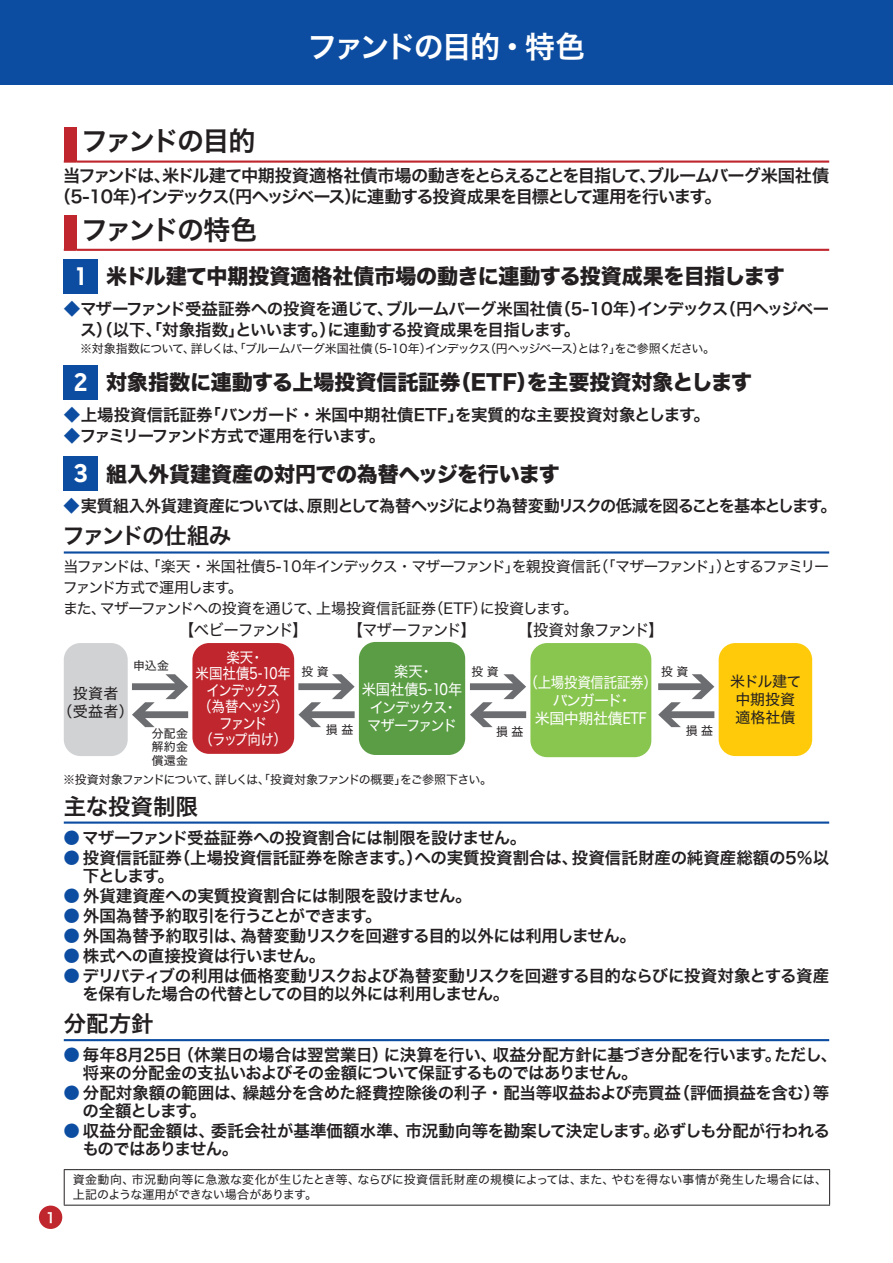
<style>
.page{position:relative;width:893px;height:1263px;background:#fff}
.page>*{position:absolute;margin:0;border:0;box-sizing:border-box;transform-origin:0 0}
.t1{font:30px "Hira Kaku Std N W6";letter-spacing:-.08em;color:#fff}
.t2{font:27px "Hira Kaku Std N W6";letter-spacing:-.1em;color:#231f20}
.t3{font:22.5px "Hira Kaku Std N W6";letter-spacing:-.015em;color:#231f20}
.t4{font:22.5px "Hira Kaku Std N W6";letter-spacing:-.085em;color:#231f20}
.t5{font:22.5px "Rakuten Global B";color:#fff}
.t6{font:21px "Hira Kaku Std N W8";letter-spacing:-.005em;color:#231f20}
.t7{font:17.25px/21px "Hira Kaku Std N W6";letter-spacing:-.065em;color:#231f20}
.t8{font:16.5px/18px "Hira Kaku Std N W6";letter-spacing:-.02em;color:#231f20}
.t9{font:16.5px/21px "Hira Kaku Std N W6";letter-spacing:-.04em;color:#231f20}
.t10{font:16.5px/18px "Hira Kaku Std N W6";color:#231f20}
.t11{font:16.5px "Hira Kaku Std N W6";letter-spacing:-.065em;color:#231f20}
.t12{font:16.2px "Hira Kaku Std N W4";letter-spacing:-.065em;color:#231f20;scale:.95 1}
.t13{font:16.2px "Hira Kaku Std N W4";letter-spacing:-.1em;color:#231f20;scale:.95 1}
.t14{font:16.2px "Hira Kaku Std N W4";letter-spacing:-.095em;color:#231f20;scale:.95 1}
.t15{font:15px/21px "Hira Kaku Std N W4";letter-spacing:-.06em;color:#231f20}
.t16{font:15px/16.5px "Hira Kaku Std N W4";letter-spacing:-.105em;color:#fff;text-align:center;scale:.9 1}
.t17{font:15px/18px "Hira Kaku Std N W4";letter-spacing:-.095em;color:#fff;text-align:center;scale:.95 1}
.t18{font:15px/18px "Hira Kaku Std N W4";letter-spacing:-.02em;color:#fff;text-align:center;scale:.9 1}
.t19{font:15px/18px "Hira Kaku Std N W4";letter-spacing:-.01em;color:#231f20;text-align:center}
.t20{font:13.8px "Hira Kaku Std N W6";color:#fff}
.t21{font:12px/15px "Hira Kaku Std N W4";letter-spacing:.005em;color:#231f20}
.t22{font:12px "Hira Kaku Std N W4";letter-spacing:-.075em;color:#231f20}
.t23{font:12px "Hira Kaku Std N W4";letter-spacing:-.07em;color:#231f20}
.t24{font:11.85px/13.5px "Hira Kaku Std N W4";letter-spacing:.02em;color:#231f20;text-align:justify}
.s1{color:#0d4da1}
.s2{font-family:"Rakuten Global R"}
</style>
<div class="page">
<div style="left:39px;top:1205px;width:23px;height:24px;background:#c0262d;border-radius:50%"></div>
<div style="left:0;top:0;width:893px;height:85px;background:#0d4da1"></div>
<hr style="left:64px;top:1169px;width:766px;height:1px;background:#231f20">
<hr style="left:64px;top:1170px;width:1px;height:35px;background:#231f20">
<hr style="left:829px;top:1170px;width:1px;height:35px;background:#231f20">
<hr style="left:64px;top:1205px;width:766px;height:1px;background:#231f20">
<hr style="left:64px;top:551px;width:765px;height:3px;background:#0d4da1">
<hr style="left:64px;top:821px;width:765px;height:3px;background:#0d4da1">
<hr style="left:64px;top:1039px;width:765px;height:2px;background:#0d4da1">
<div style="left:64px;top:128px;width:13px;height:34px;background:#c0262d"></div>
<svg style="left:64px;top:162px;width:13px;height:1px"></svg>
<hr style="left:77px;top:161px;width:752px;height:2px;background:#c0262d">
<div style="left:64px;top:216px;width:13px;height:34px;background:#c0262d"></div>
<svg style="left:64px;top:250px;width:13px;height:1px"></svg>
<hr style="left:77px;top:249px;width:752px;height:2px;background:#c0262d">
<div style="left:192px;top:643px;width:102px;height:111px;background:#c0262d;border-radius:17px"></div>
<div style="left:64px;top:643px;width:64px;height:113px;background:#d1d2d4;border-radius:17px"></div>
<div style="left:530px;top:643px;width:121px;height:114px;background:#89c650;border-radius:17px"></div>
<div style="left:719px;top:643px;width:93px;height:113px;background:#feca0a;border-radius:17px"></div>
<svg style="left:132px;top:674px;width:56px;height:53px"></svg>
<svg style="left:298px;top:674px;width:57px;height:53px"></svg>
<svg style="left:470px;top:674px;width:56px;height:53px"></svg>
<svg style="left:658px;top:674px;width:56px;height:53px"></svg>
<div style="left:359px;top:642px;width:106px;height:113px;background:#5a9d44;border-radius:17px"></div>
<div style="left:64px;top:259px;width:34px;height:34px;background:#0d4da1"></div>
<div style="left:64px;top:365px;width:34px;height:34px;background:#0d4da1"></div>
<div style="left:64px;top:456px;width:34px;height:35px;background:#0d4da1"></div>
<h1 class="t1" style="left:307px;top:24px;width:280px">ファンドの目的・特色</h1>
<p class="t20" style="left:46px;top:1207px;width:11px">1</p>
<h2 class="t2" style="left:81px;top:120px;width:176px">ファンドの目的</h2>
<p class="t7" style="left:54px;top:166px;width:777px;text-indent:10px">当ファンドは、米ドル建て中期投資適格社債市場の動きをとらえることを目指して、ブルームバーグ米国社債（5-10年）インデックス（円ヘッジベース）に連動する投資成果を目標として運用を行います。</p>
<h2 class="t2" style="left:81px;top:209px;width:178px">ファンドの特色</h2>
<p class="t6" style="left:106px;top:265px;width:680px">米ドル建て中期投資適格社債市場の動きに連動する投資成果を目指します</p>
<p class="t9" style="left:80px;top:298px;width:750px;text-indent:-17px"><span class="s1">◆</span>マザーファンド受益証券への投資を通じて、ブルームバーグ米国社債（5-10年）インデックス（円ヘッジベース）（以下、「対象指数」といいます。）に連動する投資成果を目指します。</p>
<p class="t22" style="left:80px;top:339px;width:636px">※対象指数について、詳しくは、「ブルームバーグ米国社債（5-10年）インデックス（円ヘッジベース）とは？｣をご参照ください。</p>
<p class="t6" style="left:106px;top:371px;width:647px">対象指数に連動する上場投資信託証券（ETF）を主要投資対象とします</p>
<p class="t10" style="left:64px;top:406px;width:648px"><span class="s1">◆</span>上場投資信託証券「バンガード・米国中期社債ETF」を実質的な主要投資対象とします。</p>
<p class="t11" style="left:64px;top:423px;width:323px"><span class="s1">◆</span>ファミリーファンド方式で運用を行います。</p>
<p class="t6" style="left:106px;top:462px;width:455px">組入外貨建資産の対円での為替ヘッジを行います</p>
<p class="t11" style="left:64px;top:493px;width:775px"><span class="s1">◆</span>実質組入外貨建資産については、原則として為替ヘッジにより為替変動リスクの低減を図ることを基本とします。</p>
<h3 class="t4" style="left:62px;top:519px;width:170px">ファンドの仕組み</h3>
<p class="t15" style="left:63px;top:556px;width:768px">当ファンドは、「楽天・米国社債5-10年インデックス・マザーファンド」を親投資信託（「マザーファンド」）とするファミリーファンド方式で運用します。<br>また、マザーファンドへの投資を通じて、上場投資信託証券（ETF）に投資します。</p>
<h3 class="t5" style="left:74px;top:261px;width:15px">1</h3>
<h3 class="t5" style="left:74px;top:367px;width:15px">2</h3>
<h3 class="t5" style="left:74px;top:458px;width:15px">3</h3>
<p class="t15" style="left:58px;top:685px;width:78px;line-height:18px;text-align:center">投資者<br>（受益者）</p>
<p class="t13" style="left:179px;top:618px;width:137px">【ベビーファンド】</p>
<p class="t12" style="left:518px;top:618px;width:155px">【投資対象ファンド】</p>
<p class="t17" style="left:362px;top:662px;width:107px">楽天・<br>米国社債<span class="s2">5-10</span>年インデックス・マザーファンド</p>
<p class="t14" style="left:347px;top:618px;width:137px">【マザーファンド】</p>
<p class="t16" style="left:196px;top:649px;width:107px">楽天・<br>米国社債<span class="s2">5-10</span>年インデックス<br>（為替ヘッジ）ファンド<br>（ラップ向け）</p>
<p class="t24" style="left:133px;top:659px;width:37px">申込金</p>
<p class="t24" style="left:472px;top:665px;width:29px">投資</p>
<p class="t24" style="left:661px;top:665px;width:29px">投資</p>
<p class="t24" style="left:301px;top:665px;width:29px">投資</p>
<p class="t18" style="left:524px;top:673px;width:149px">（上場投資信託証券）バンガード・<br>米国中期社債<span class="s2">ETF</span></p>
<p class="t19" style="left:730px;top:672px;width:73px">米ドル建て中期投資適格社債</p>
<p class="t24" style="left:326px;top:723px;width:29px">損益</p>
<p class="t24" style="left:686px;top:724px;width:29px">損益</p>
<p class="t24" style="left:496px;top:725px;width:29px">損益</p>
<p class="t24" style="left:152px;top:726px;width:38px">分配金解約金償還金</p>
<p class="t23" style="left:63px;top:770px;width:430px">※投資対象ファンドについて、詳しくは、「投資対象ファンドの概要」をご参照下さい。</p>
<h3 class="t3" style="left:64px;top:789px;width:136px">主な投資制限</h3>
<p class="t8" style="left:64px;top:829px;width:464px"><span class="s1">●</span>マザーファンド受益証券への投資割合には制限を設けません。</p>
<p class="t10" style="left:83px;top:849px;width:748px;text-indent:-19px"><span class="s1">●</span> 投資信託証券（上場投資信託証券を除きます。）への実質投資割合は、投資信託財産の純資産総額の5％以下とします。</p>
<p class="t8" style="left:64px;top:887px;width:410px"><span class="s1">●</span> 外貨建資産への実質投資割合には制限を設けません。</p>
<p class="t9" style="left:64px;top:906px;width:319px"><span class="s1">●</span> 外国為替予約取引を行うことができます。</p>
<p class="t8" style="left:64px;top:927px;width:574px"><span class="s1">●</span> 外国為替予約取引は、為替変動リスクを回避する目的以外には利用しません。</p>
<p class="t8" style="left:64px;top:947px;width:263px"><span class="s1">●</span> 株式への直接投資は行いません。</p>
<p class="t8" style="left:82px;top:967px;width:748px;text-indent:-19px"><span class="s1">●</span> デリバティブの利用は価格変動リスクおよび為替変動リスクを回避する目的ならびに投資対象とする資産を保有した場合の代替としての目的以外には利用しません。</p>
<h3 class="t3" style="left:64px;top:1006px;width:91px">分配方針</h3>
<p class="t8" style="left:83px;top:1046px;width:756px;text-indent:-19px"><span class="s1">●</span> 毎年8月25日（休業日の場合は翌営業日）に決算を行い、収益分配方針に基づき分配を行います。ただし、将来の分配金の支払いおよびその金額について保証するものではありません。</p>
<p class="t8" style="left:83px;top:1084px;width:748px;text-indent:-19px"><span class="s1">●</span> 分配対象額の範囲は、繰越分を含めた経費控除後の利子・配当等収益および売買益（評価損益を含む）等の全額とします。</p>
<p class="t8" style="left:82px;top:1122px;width:749px;text-indent:-19px"><span class="s1">●</span> 収益分配金額は、委託会社が基準価額水準、市況動向等を勘案して決定します。必ずしも分配が行われるものではありません。</p>
<p class="t21" style="left:73px;top:1172px;width:756px">資金動向、市況動向等に急激な変化が生じたとき等、ならびに投資信託財産の規模によっては、また、やむを得ない事情が発生した場合には、上記のような運用ができない場合があります。</p>
</div>
